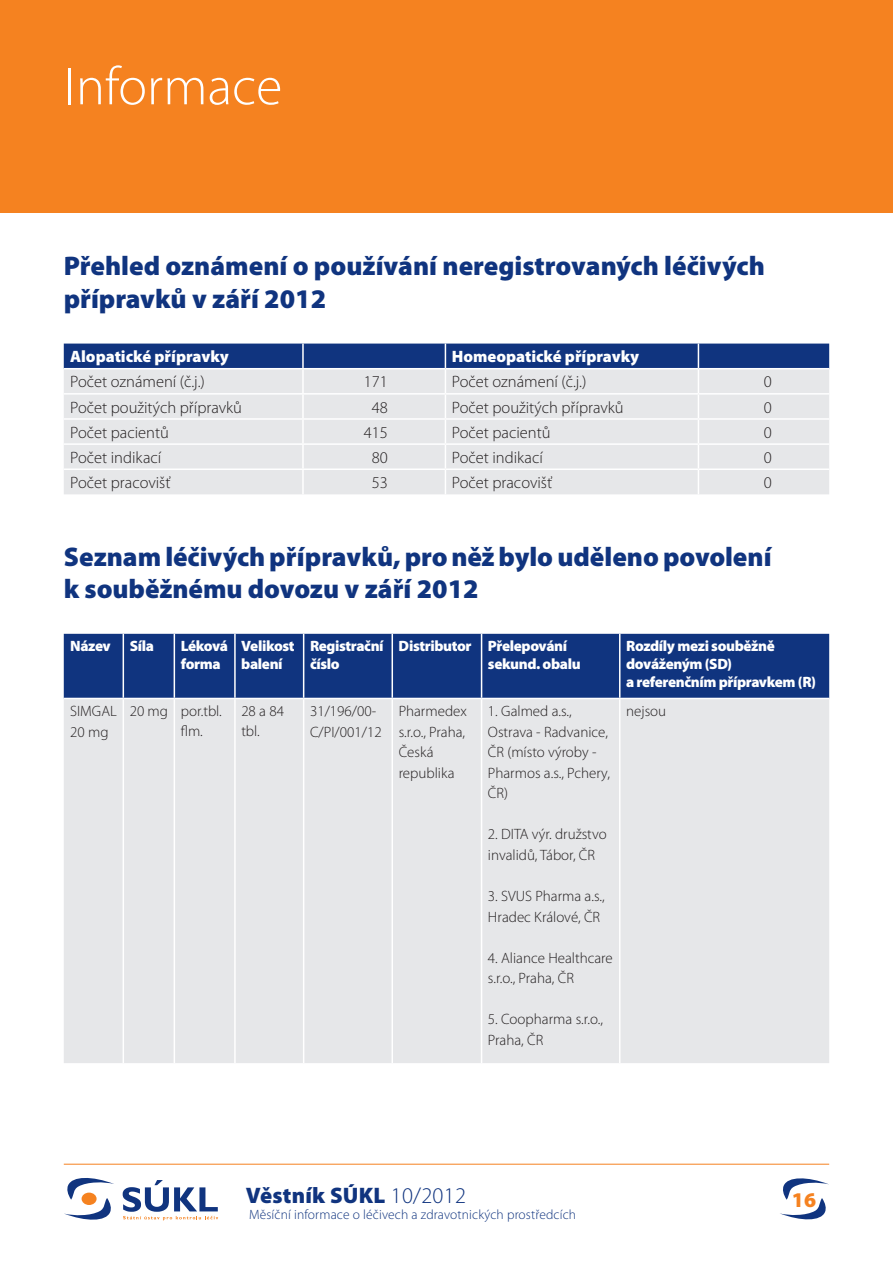
<style>
.page{position:relative;width:893px;height:1263px;background:#fff}
.page>*{position:absolute;margin:0;border:0;box-sizing:border-box;transform-origin:0 0}
.t1{font:300 54px "Myriad Pro";color:#fff}
.t2{font:900 27px/32.4px "Myriad Pro";color:#10347f}
.t3{font:900 22.5px "Myriad Pro";letter-spacing:.01em;color:#10347f}
.t4{font:900 21px "Myriad Pro";color:#f58220}
.t5{font:300 16.5px "Myriad Pro";color:#231f20}
.t6{font:900 16.5px "Myriad Pro";color:#fff}
.t7{font:300 15px/20.5px "Myriad Pro";color:#231f20}
.t8{font:900 15px/18px "Myriad Pro";letter-spacing:-.025em;color:#fff}
.t9{font:300 13.5px "Myriad Pro";letter-spacing:.01em;color:#10347f}
.s1{font-weight:300}
</style>
<div class="page">
<svg style="left:780px;top:1178px;width:49px;height:42px"></svg>
<svg style="left:64px;top:1178px;width:50px;height:42px"></svg>
<div style="left:82px;top:1192px;width:15px;height:13px;background:#f58220;border-radius:50%"></div>
<svg style="left:123px;top:1180px;width:95px;height:40px"></svg>
<hr style="left:64px;top:1164px;width:765px;height:1px;background:#f58220">
<div style="left:0;top:0;width:893px;height:213px;background:#f58220"></div>
<svg style="left:64px;top:344px;width:765px;height:150px;background:#c5cbd9"></svg>
<div style="left:64px;top:634px;width:765px;height:64px;background:#10347f"></div>
<div style="left:64px;top:699px;width:765px;height:364px;background:#e6e7e9"></div>
<hr style="left:123px;top:634px;width:1px;height:64px;background:#fff">
<hr style="left:174px;top:634px;width:1px;height:64px;background:#fff">
<hr style="left:234px;top:634px;width:2px;height:64px;background:#fff">
<hr style="left:303px;top:634px;width:1px;height:64px;background:#fff">
<hr style="left:391px;top:634px;width:2px;height:64px;background:#fff">
<hr style="left:481px;top:634px;width:1px;height:64px;background:#fff">
<hr style="left:619px;top:634px;width:1px;height:64px;background:#fff">
<hr style="left:123px;top:699px;width:1px;height:364px;background:#fff">
<hr style="left:174px;top:699px;width:1px;height:364px;background:#fff">
<hr style="left:234px;top:699px;width:2px;height:364px;background:#fff">
<hr style="left:303px;top:699px;width:1px;height:364px;background:#fff">
<hr style="left:391px;top:699px;width:2px;height:364px;background:#fff">
<hr style="left:481px;top:699px;width:1px;height:364px;background:#fff">
<hr style="left:619px;top:699px;width:1px;height:364px;background:#fff">
<h1 class="t1" style="left:64px;top:54px;width:220px">Informace</h1>
<h2 class="t2" style="left:64px;top:249px;width:703px">Přehled oznámení o používání neregistrovaných léčivých přípravků v září 2012</h2>
<p class="t6" style="left:70px;top:346px;width:160px">Alopatické přípravky</p>
<p class="t6" style="left:452px;top:346px;width:189px">Homeopatické přípravky</p>
<p class="t5" style="left:70px;top:372px;width:136px">Počet oznámení (č.j.)</p>
<p class="t5" style="left:364px;top:372px;width:26px">171</p>
<p class="t5" style="left:452px;top:372px;width:136px">Počet oznámení (č.j.)</p>
<p class="t5" style="left:764px;top:372px;width:10px">0</p>
<p class="t5" style="left:70px;top:397px;width:173px">Počet použitých přípravků</p>
<p class="t5" style="left:372px;top:397px;width:18px">48</p>
<p class="t5" style="left:452px;top:397px;width:173px">Počet použitých přípravků</p>
<p class="t5" style="left:764px;top:397px;width:10px">0</p>
<p class="t5" style="left:70px;top:422px;width:100px">Počet pacientů</p>
<p class="t5" style="left:364px;top:422px;width:26px">415</p>
<p class="t5" style="left:452px;top:422px;width:100px">Počet pacientů</p>
<p class="t5" style="left:764px;top:422px;width:10px">0</p>
<p class="t5" style="left:70px;top:447px;width:93px">Počet indikací</p>
<p class="t5" style="left:372px;top:447px;width:18px">80</p>
<p class="t5" style="left:452px;top:447px;width:93px">Počet indikací</p>
<p class="t5" style="left:764px;top:447px;width:10px">0</p>
<p class="t5" style="left:70px;top:473px;width:102px">Počet pracovišť</p>
<p class="t5" style="left:372px;top:473px;width:18px">53</p>
<p class="t5" style="left:452px;top:473px;width:102px">Počet pracovišť</p>
<p class="t5" style="left:764px;top:473px;width:10px">0</p>
<h2 class="t2" style="left:64px;top:539px;width:709px">Seznam léčivých přípravků, pro něž bylo uděleno povolení k souběžnému dovozu v září 2012</h2>
<p class="t8" style="left:70px;top:637px;width:42px">Název</p>
<p class="t8" style="left:130px;top:637px;width:26px">Síla</p>
<p class="t8" style="left:181px;top:637px;width:49px">Léková forma</p>
<p class="t8" style="left:241px;top:637px;width:55px">Velikost balení</p>
<p class="t8" style="left:310px;top:637px;width:75px">Registrační číslo</p>
<p class="t8" style="left:488px;top:637px;width:94px;text-indent:-89px">Distributor Přelepování sekund. obalu</p>
<p class="t8" style="left:626px;top:637px;width:191px">Rozdíly mezi souběžně dováženým (SD)<br>a referenčním přípravkem (R)</p>
<p class="t7" style="left:70px;top:701px;width:48px">SIMGAL<br>20 mg</p>
<p class="t7" style="left:181px;top:701px;width:43px;line-height:19.6px;text-indent:-51px">20 mg por.tbl. flm.</p>
<p class="t7" style="left:241px;top:701px;width:44px;line-height:19.6px">28 a 84 tbl.</p>
<p class="t7" style="left:310px;top:701px;width:73px">31/196/00-<br>C/PI/001/12</p>
<p class="t7" style="left:399px;top:701px;width:70px">Pharmedex s.r.o., Praha,<br>Česká republika</p>
<p class="t7" style="left:488px;top:701px;width:124px">1. Galmed a.s.,<br>Ostrava - Radvanice,<br>ČR (místo výroby -<br>Pharmos a.s., Pchery,<br>ČR)</p>
<p class="t7" style="left:488px;top:824px;width:120px">2. DITA výr. družstvo invalidů, Tábor, ČR</p>
<p class="t7" style="left:488px;top:886px;width:118px">3. SVUS Pharma a.s.,<br>Hradec Králové, ČR</p>
<p class="t7" style="left:488px;top:947px;width:126px">4. Aliance Healthcare s.r.o., Praha, ČR</p>
<p class="t7" style="left:488px;top:1009px;width:117px">5. Coopharma s.r.o.,<br>Praha, ČR</p>
<p class="t7" style="left:626px;top:701px;width:42px">nejsou</p>
<h3 class="t3" style="left:246px;top:1180px;width:222px">Věstník SÚKL <span class="s1">10/2012</span></h3>
<h3 class="t4" style="left:792px;top:1186px;width:26px">16</h3>
<p class="t9" style="left:249px;top:1207px;width:329px">Měsíční informace o léčivech a zdravotnických prostředcích</p>
</div>
